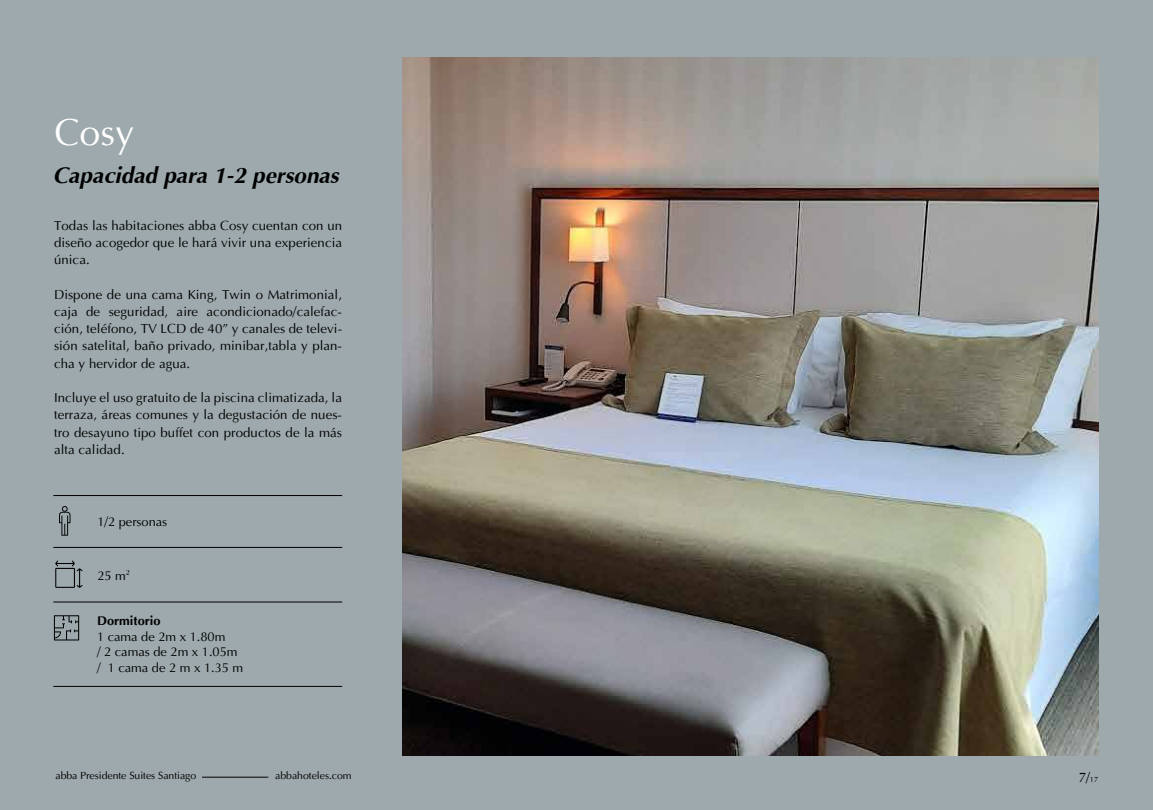
<style>
.page{position:relative;width:1153px;height:810px;background:#9da9ac}
.page>*{position:absolute;margin:0;border:0;box-sizing:border-box;transform-origin:0 0}
.t1{font:37.5px "Ottawa Plain";color:#fff}
.t2{font:italic 700 22.5px "Ottawa";color:#000}
.t3{font:13.5px "Ottawa Plain";color:#000}
.t4{font:13.27px/17.2px "Ottawa Plain";letter-spacing:.005em;color:#000;text-align:justify}
.t5{font:12.83px/15.4px "Ottawa Plain";color:#000}
.t6{font:700 12.83px "Ottawa";color:#000}
.t7{font:10.5px "Ottawa Plain";letter-spacing:-.005em;color:#000}
.s1{font-size:7.5px}
</style>
<div class="page">
<hr style="left:53px;top:495px;width:289px;height:1px;background:#000">
<hr style="left:53px;top:547px;width:289px;height:1px;background:#000">
<hr style="left:53px;top:602px;width:289px;height:1px;background:#000">
<hr style="left:53px;top:686px;width:289px;height:1px;background:#000">
<svg style="left:59px;top:506px;width:11px;height:30px"></svg>
<svg style="left:55px;top:561px;width:28px;height:27px"></svg>
<svg style="left:54px;top:615px;width:25px;height:26px"></svg>
<hr style="left:202px;top:777px;width:66px;height:1px;background:#000">
<img style="left:403px;top:57px;width:695px;height:699px">
<h1 class="t1" style="left:55px;top:111px;width:81px">Cosy</h1>
<h2 class="t2" style="left:53px;top:161px;width:287px">Capacidad para 1-2 personas</h2>
<p class="t4" style="left:54px;top:217px;width:290px">Todas las habitaciones abba Cosy cuentan con un diseño acogedor que le hará vivir una experiencia única.</p>
<p class="t4" style="left:54px;top:285px;width:290px">Dispone de una cama King, Twin o Matrimonial, caja de seguridad, aire acondicionado/calefac&shy;ción, teléfono, TV LCD de 40” y canales de televi&shy;sión satelital, baño privado, minibar,tabla y plan&shy;cha y hervidor de agua.</p>
<p class="t4" style="left:54px;top:389px;width:289px">Incluye el uso gratuito de la piscina climatizada, la terraza, áreas comunes y la degustación de nues&shy;tro desayuno tipo buffet con productos de la más alta calidad.</p>
<p class="t5" style="left:97px;top:514px;width:71px">1/2 personas</p>
<p class="t5" style="left:97px;top:568px;width:34px">25 m<sup>2</sup></p>
<p class="t6" style="left:97px;top:613px;width:65px">Dormitorio</p>
<p class="t5" style="left:97px;top:629px;width:148px">1 cama de 2m x 1.80m<br>/ 2 camas de 2m x 1.05m / 1 cama de 2 m x 1.35 m</p>
<p class="t7" style="left:56px;top:770px;width:142px">abba Presidente Suites Santiago</p>
<p class="t7" style="left:275px;top:770px;width:78px">abbahoteles.com</p>
<p class="t3" style="left:1079px;top:769px;width:21px">7/<span class="s1">17</span></p>
</div>
